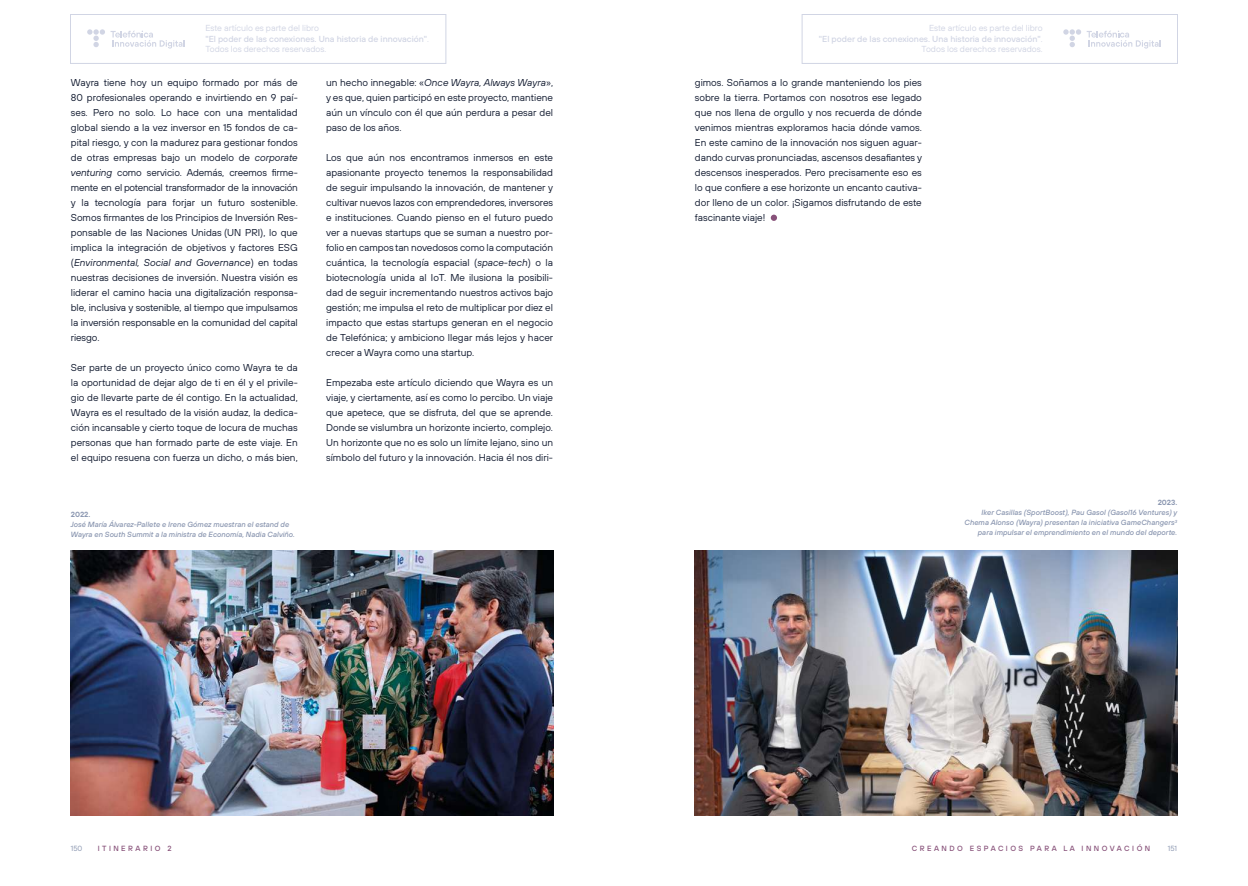
<style>
.page{position:relative;width:1248px;height:886px;background:#fff}
.page>*{position:absolute;margin:0;border:0;box-sizing:border-box;transform-origin:0 0}
.t1{font:10px/15px "Tele Sans";color:#141d32;text-align:justify}
.t2{font:8.75px/10.5px "Tele Sans";color:#d1d5e4}
.t3{font:italic 500 7.5px/10px "Tele Sans";color:#8a96b0}
.t4{font:500 7.5px "Tele Sans";letter-spacing:.33em;color:#88527a}
.t5{font:600 7.5px "Tele Sans";color:#8a96b0}
.t6{font:7.5px "Tele Sans";letter-spacing:-.01em;color:#8a96b0}
.s1{font-weight:500}
.s2{font-style:italic}
</style>
<div class="page">
<img style="left:71px;top:551px;width:482px;height:264px">
<div style="left:770px;top:215px;width:7px;height:6px;background:#88527a;border-radius:50%"></div>
<img style="left:694px;top:551px;width:482px;height:264px">
<svg style="left:87px;top:29px;width:98px;height:20px"></svg>
<div style="left:70px;top:14px;width:376px;height:50px;border:1px solid #d1d5e4"></div>
<svg style="left:1063px;top:29px;width:97px;height:20px"></svg>
<div style="left:801px;top:14px;width:376px;height:50px;border:1px solid #d1d5e4"></div>
<p class="t2" style="left:205px;top:23px;width:225px">Este artículo es parte del libro<br><span class="s1">"El poder de las conexiones. Una historia de innovación"</span>.<br>Todos los derechos reservados.</p>
<p class="t2" style="left:818px;top:23px;width:225px;text-align:right">Este artículo es parte del libro<br><span class="s1">"El poder de las conexiones. Una historia de innovación"</span>.<br>Todos los derechos reservados.</p>
<p class="t1" style="left:71px;top:75px;width:228px">Wayra tiene hoy un equipo formado por más de 80 profesionales operando e invirtiendo en 9 paí&shy;ses. Pero no solo. Lo hace con una mentalidad global siendo a la vez inversor en 15 fondos de ca&shy;pital riesgo, y con la madurez para gestionar fondos de otras empresas bajo un modelo de <span class="s2">corporate venturing</span> como servicio. Además, creemos firme&shy;mente en el potencial transformador de la innovación y la tecnología para forjar un futuro sostenible.<br>Somos firmantes de los Principios de Inversión Res&shy;ponsable de las Naciones Unidas (UN PRI), lo que implica la integración de objetivos y factores ESG (<span class="s2">Environmental, Social and Governance</span>) en todas nuestras decisiones de inversión. Nuestra visión es liderar el camino hacia una digitalización responsa&shy;ble, inclusiva y sostenible, al tiempo que impulsamos la inversión responsable en la comunidad del capital riesgo.</p>
<p class="t1" style="left:71px;top:360px;width:228px">Ser parte de un proyecto único como Wayra te da la oportunidad de dejar algo de ti en él y el privile&shy;gio de llevarte parte de él contigo. En la actualidad, Wayra es el resultado de la visión audaz, la dedica&shy;ción incansable y cierto toque de locura de muchas personas que han formado parte de este viaje. En el equipo resuena con fuerza un dicho, o más bien,</p>
<p class="t5" style="left:71px;top:509px;width:21px">2022.</p>
<p class="t3" style="left:71px;top:519px;width:225px">José María Álvarez-Pallete e Irene Gómez muestran el estand de<br>Wayra en South Summit a la ministra de Economía, Nadia Calviño.</p>
<p class="t1" style="left:326px;top:75px;width:228px">un hecho innegable: «<span class="s2">Once Wayra, Always Wayra</span>», y es que, quien participó en este proyecto, mantiene aún un vínculo con él que aún perdura a pesar del paso de los años.</p>
<p class="t1" style="left:326px;top:150px;width:228px">Los que aún nos encontramos inmersos en este apasionante proyecto tenemos la responsabilidad de seguir impulsando la innovación, de mantener y cultivar nuevos lazos con emprendedores, inversores e instituciones. Cuando pienso en el futuro puedo ver a nuevas startups que se suman a nuestro por&shy;folio en campos tan novedosos como la computación cuántica, la tecnología espacial (<span class="s2">space-tech</span>) o la biotecnología unida al IoT. Me ilusiona la posibili&shy;dad de seguir incrementando nuestros activos bajo gestión; me impulsa el reto de multiplicar por diez el impacto que estas startups generan en el negocio de Telefónica; y ambiciono llegar más lejos y hacer crecer a Wayra como una startup.</p>
<p class="t1" style="left:326px;top:375px;width:228px">Empezaba este artículo diciendo que Wayra es un viaje, y ciertamente, así es como lo percibo. Un viaje que apetece, que se disfruta, del que se aprende.<br>Donde se vislumbra un horizonte incierto, complejo.<br>Un horizonte que no es solo un límite lejano, sino un símbolo del futuro y la innovación. Hacia él nos diri-</p>
<p class="t1" style="left:694px;top:75px;width:228px">gimos. Soñamos a lo grande manteniendo los pies sobre la tierra. Portamos con nosotros ese legado que nos llena de orgullo y nos recuerda de dónde venimos mientras exploramos hacia dónde vamos.<br>En este camino de la innovación nos siguen aguar&shy;dando curvas pronunciadas, ascensos desafiantes y descensos inesperados. Pero precisamente eso es lo que confiere a ese horizonte un encanto cautiva&shy;dor lleno de un color. ¡Sigamos disfrutando de este fascinante viaje!</p>
<p class="t5" style="left:1157px;top:498px;width:21px">2023.</p>
<p class="t3" style="left:964px;top:507px;width:214px;text-align:right">Iker Casillas (SportBoost), Pau Gasol (Gasol16 Ventures) y<br>Chema Alonso (Wayra) presentan la iniciativa GameChangers<sup>3 </sup>para impulsar el emprendimiento en el mundo del deporte.</p>
<p class="t4" style="left:911px;top:843px;width:240px">CREANDO ESPACIOS PARA LA INNOVACIÓN</p>
<p class="t6" style="left:71px;top:844px;width:13px">150</p>
<p class="t4" style="left:98px;top:843px;width:75px">ITINERARIO 2</p>
<p class="t6" style="left:1167px;top:844px;width:11px">151</p>
</div>
